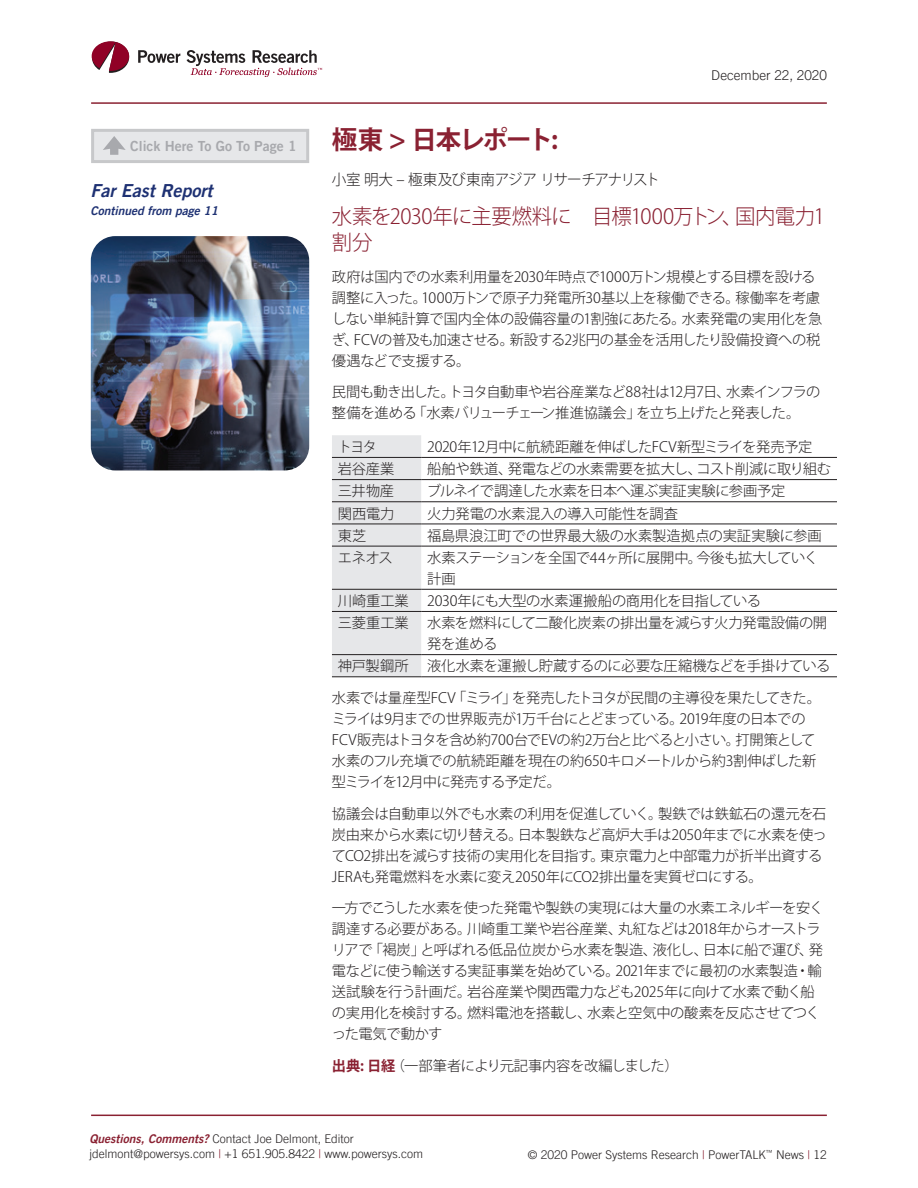
<style>
.page{position:relative;width:918px;height:1188px;background:#fff}
.page>*{position:absolute;margin:0;border:0;box-sizing:border-box;transform-origin:0 0}
.t1{font:700 25.5px "Koz Go Pro";letter-spacing:-.075em;color:#8a2132}
.t2{font:300 21px/25.5px "Koz Go Pro";letter-spacing:-.03em;color:#8a2132}
.t3{font:18px "Trade Gothic LT Pro Bd 2 Obl";color:#1e3173}
.t4{font:300 15px "Koz Go Pro";letter-spacing:-.045em;color:#231f20}
.t5{font:300 14.25px/21px "Koz Go Pro";letter-spacing:-.02em;color:#231f20}
.t6{font:13.95px "Trade Gothic LT Pro Bd 2";color:#a8a9ad}
.t7{font:300 13.5px "Trade Gothic LT Pro";color:#231f20}
.t8{font:300 12px/15px "Trade Gothic LT Pro";color:#231f20}
.t9{font:12px "Trade Gothic LT Pro Bd 2 Obl";color:#1e3173}
.s1{font-weight:700;color:#8a2132}
.s2{font-family:"Trade Gothic LT Pro Bd 2 Obl";font-weight:400;color:#8a2132}
.s3{color:#8a2132}
</style>
<div class="page">
<hr style="left:91px;top:102px;width:736px;height:2px;background:#8a2132">
<hr style="left:91px;top:1115px;width:736px;height:1px;background:#8a2132">
<svg style="left:138px;top:50px;width:42px;height:13px"></svg>
<svg style="left:92px;top:41px;width:37px;height:32px"></svg>
<svg style="left:187px;top:50px;width:135px;height:27px"></svg>
<div style="left:91px;top:129px;width:218px;height:34px;background:#e6e7e9;border:3px solid #c7c8ca"></div>
<svg style="left:103px;top:136px;width:23px;height:19px"></svg>
<div style="left:332px;top:435px;width:89px;height:242px;background:#e6e7e9"></div>
<hr style="left:332px;top:457px;width:89px;height:1px;background:#231f20">
<hr style="left:421px;top:457px;width:416px;height:1px;background:#231f20">
<hr style="left:332px;top:479px;width:89px;height:1px;background:#231f20">
<hr style="left:421px;top:479px;width:416px;height:1px;background:#231f20">
<hr style="left:332px;top:502px;width:89px;height:1px;background:#231f20">
<hr style="left:421px;top:502px;width:416px;height:1px;background:#231f20">
<hr style="left:332px;top:524px;width:89px;height:1px;background:#231f20">
<hr style="left:421px;top:524px;width:416px;height:1px;background:#231f20">
<hr style="left:332px;top:546px;width:89px;height:1px;background:#231f20">
<hr style="left:421px;top:546px;width:416px;height:1px;background:#231f20">
<hr style="left:332px;top:589px;width:89px;height:1px;background:#231f20">
<hr style="left:421px;top:589px;width:416px;height:1px;background:#231f20">
<hr style="left:332px;top:611px;width:89px;height:1px;background:#231f20">
<hr style="left:421px;top:611px;width:416px;height:1px;background:#231f20">
<hr style="left:332px;top:654px;width:89px;height:1px;background:#231f20">
<hr style="left:421px;top:654px;width:416px;height:1px;background:#231f20">
<hr style="left:332px;top:677px;width:89px;height:1px;background:#231f20">
<hr style="left:421px;top:677px;width:416px;height:1px;background:#231f20">
<img style="left:91px;top:236px;width:218px;height:234px">
<p class="t6" style="left:130px;top:137px;width:168px">Click Here To Go To Page 1</p>
<p class="t3" style="left:90px;top:180px;width:123px">Far East Report</p>
<p class="t9" style="left:90px;top:203px;width:129px">Continued from page 11</p>
<p class="t7" style="left:711px;top:67px;width:117px">December 22, 2020</p>
<h1 class="t1" style="left:332px;top:124px;width:228px">極東 &gt; 日本レポート:</h1>
<p class="t4" style="left:332px;top:170px;width:330px">小室 明大 – 極東及び東南アジア リサーチアナリスト</p>
<h2 class="t2" style="left:332px;top:204px;width:494px">水素を2030年に主要燃料に　目標1000万トン、国内電力1割分</h2>
<p class="t5" style="left:332px;top:266px;width:492px">政府は国内での水素利用量を2030年時点で1000万トン規模とする目標を設ける調整に入った。1000万トンで原子力発電所30基以上を稼働できる。稼働率を考慮しない単純計算で国内全体の設備容量の1割強にあたる。水素発電の実用化を急ぎ、FCVの普及も加速させる。新設する2兆円の基金を活用したり設備投資への税優遇などで支援する。</p>
<p class="t5" style="left:332px;top:382px;width:490px">民間も動き出した。トヨタ自動車や岩谷産業など88社は12月7日、水素インフラの整備を進める「水素バリューチェーン推進協議会」を立ち上げたと発表した。</p>
<p class="t5" style="left:338px;top:436px;width:41px">トヨタ</p>
<p class="t5" style="left:427px;top:436px;width:387px">2020年12月中に航続距離を伸ばしたFCV新型ミライを発売予定</p>
<p class="t5" style="left:338px;top:459px;width:58px">岩谷産業</p>
<p class="t5" style="left:427px;top:459px;width:405px">船舶や鉄道、発電などの水素需要を拡大し、コスト削減に取り組む</p>
<p class="t5" style="left:338px;top:481px;width:58px">三井物産</p>
<p class="t5" style="left:427px;top:481px;width:360px">ブルネイで調達した水素を日本へ運ぶ実証実験に参画予定</p>
<p class="t5" style="left:338px;top:503px;width:58px">関西電力</p>
<p class="t5" style="left:427px;top:503px;width:252px">火力発電の水素混入の導入可能性を調査</p>
<p class="t5" style="left:338px;top:525px;width:30px">東芝</p>
<p class="t5" style="left:427px;top:525px;width:396px">福島県浪江町での世界最大級の水素製造拠点の実証実験に参画</p>
<p class="t5" style="left:338px;top:547px;width:56px">エネオス</p>
<p class="t5" style="left:427px;top:547px;width:393px">水素ステーションを全国で44ヶ所に展開中。今後も拡大していく計画</p>
<p class="t5" style="left:338px;top:590px;width:72px">川崎重工業</p>
<p class="t5" style="left:427px;top:590px;width:335px">2030年にも大型の水素運搬船の商用化を目指している</p>
<p class="t5" style="left:338px;top:613px;width:72px">三菱重工業</p>
<p class="t5" style="left:427px;top:613px;width:402px">水素を燃料にして二酸化炭素の排出量を減らす火力発電設備の開発を進める</p>
<p class="t5" style="left:338px;top:656px;width:72px">神戸製鋼所</p>
<p class="t5" style="left:427px;top:656px;width:405px">液化水素を運搬し貯蔵するのに必要な圧縮機などを手掛けている</p>
<p class="t5" style="left:332px;top:687px;width:491px">水素では量産型FCV「ミライ」を発売したトヨタが民間の主導役を果たしてきた。ミライは9月までの世界販売が1万千台にとどまっている。2019年度の日本でのFCV販売はトヨタを含め約700台でEVの約2万台と比べると小さい。打開策として水素のフル充塡での航続距離を現在の約650キロメートルから約3割伸ばした新型ミライを12月中に発売する予定だ。</p>
<p class="t5" style="left:332px;top:803px;width:496px">協議会は自動車以外でも水素の利用を促進していく。製鉄では鉄鉱石の還元を石炭由来から水素に切り替える。日本製鉄など高炉大手は2050年までに水素を使ってCO2排出を減らす技術の実用化を目指す。東京電力と中部電力が折半出資するJERAも発電燃料を水素に変え2050年にCO2排出量を実質ゼロにする。</p>
<p class="t5" style="left:332px;top:898px;width:493px">一方でこうした水素を使った発電や製鉄の実現には大量の水素エネルギーを安く調達する必要がある。川崎重工業や岩谷産業、丸紅などは2018年からオーストラリアで「褐炭」と呼ばれる低品位炭から水素を製造、液化し、日本に船で運び、発電などに使う輸送する実証事業を始めている。2021年までに最初の水素製造・輸送試験を行う計画だ。岩谷産業や関西電力なども2025年に向けて水素で動く船の実用化を検討する。燃料電池を搭載し、水素と空気中の酸素を反応させてつくった電気で動かす</p>
<p class="t5" style="left:332px;top:1056px;width:348px"><span class="s1">出典: 日経</span>（一部筆者により元記事内容を改編しました）</p>
<p class="t8" style="left:90px;top:1131px;width:335px"><span class="s2">Questions, Comments?</span> Contact Joe Delmont, Editor jdelmont@powersys.com <span class="s3">|</span> +1 651.905.8422 <span class="s3">|</span> www.powersys.com</p>
<p class="t8" style="left:528px;top:1147px;width:301px">© 2020 Power Systems Research <span class="s3">|</span> PowerTALK<sup>™</sup> News <span class="s3">|</span> 12</p>
</div>
